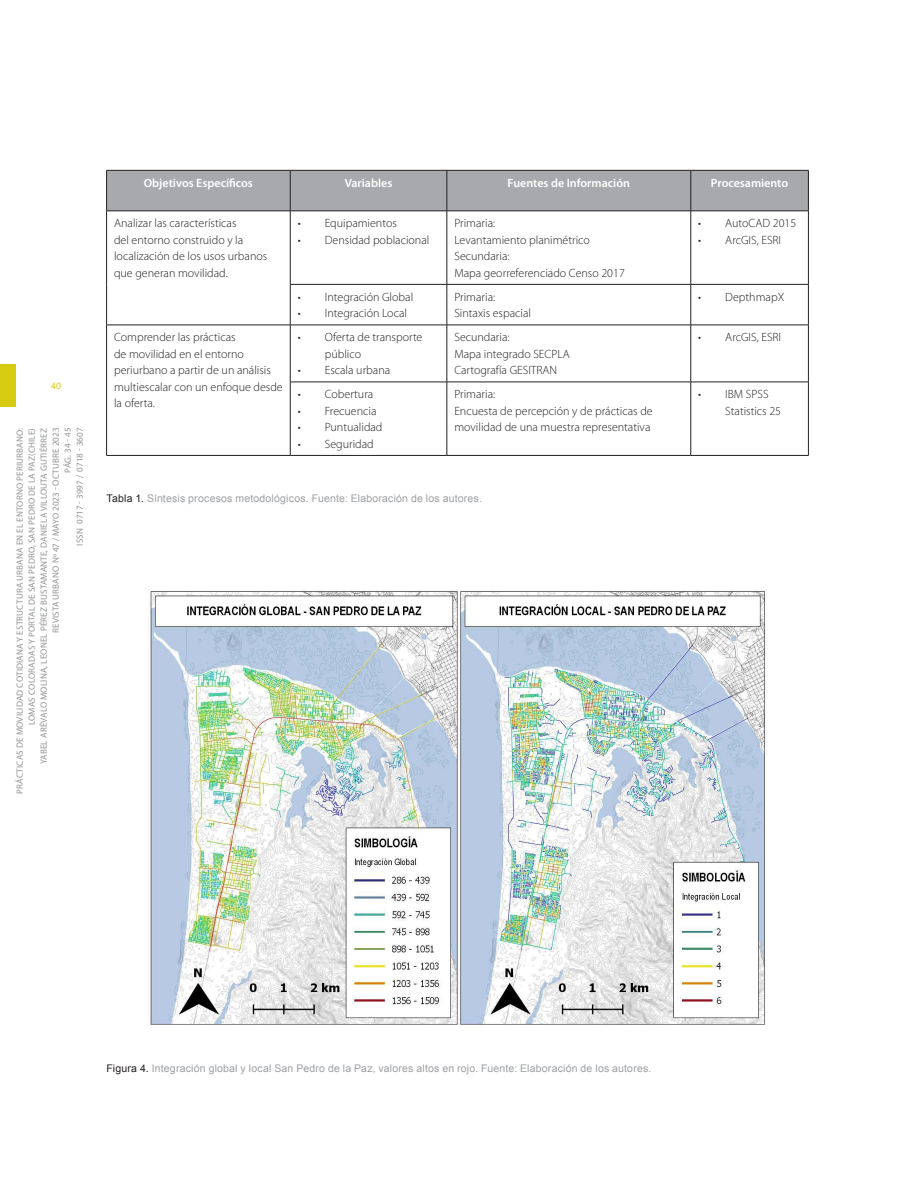
<style>
.page{position:relative;width:915px;height:1191px;background:#fff}
.page>*{position:absolute;margin:0;border:0;box-sizing:border-box;transform-origin:0 0}
._16_cuerpo_tabla{font:300 12px/16.5px "Myriad Pro";color:#231f20}
._15_cuerpo_tablas_ti{font:600 12px "Myriad Pro";color:#fff}
._13_Pie_Foto{font:10.5px "Arial";letter-spacing:.02em;color:#9d9fa2}
.t1{font:9px/12px "Myriad Pro";letter-spacing:.02em;color:#939598;text-align:right}
.t2{font:9px "Arial";color:#d6cb10}
.s1{color:#231f20}
</style>
<div class="page">
<div style="left:0;top:364px;width:16px;height:42px;background:#d6cb10"></div>
<div style="left:107px;top:171px;width:700px;height:40px;background:#a8a9ad"></div>
<hr style="left:106px;top:170px;width:1px;height:41px;background:#231f20">
<hr style="left:106px;top:170px;width:184px;height:1px;background:#231f20">
<hr style="left:290px;top:170px;width:1px;height:41px;background:#231f20">
<hr style="left:290px;top:170px;width:156px;height:1px;background:#231f20">
<hr style="left:446px;top:170px;width:244px;height:1px;background:#231f20">
<hr style="left:690px;top:170px;width:118px;height:1px;background:#231f20">
<hr style="left:446px;top:170px;width:1px;height:41px;background:#231f20">
<hr style="left:690px;top:170px;width:1px;height:41px;background:#231f20">
<hr style="left:807px;top:170px;width:1px;height:41px;background:#231f20">
<hr style="left:106px;top:211px;width:1px;height:73px;background:#231f20">
<hr style="left:106px;top:284px;width:1px;height:41px;background:#231f20">
<hr style="left:106px;top:211px;width:184px;height:1px;background:#231f20">
<hr style="left:290px;top:211px;width:1px;height:73px;background:#231f20">
<hr style="left:290px;top:211px;width:156px;height:1px;background:#231f20">
<hr style="left:446px;top:211px;width:244px;height:1px;background:#231f20">
<hr style="left:690px;top:211px;width:118px;height:1px;background:#231f20">
<hr style="left:446px;top:211px;width:1px;height:73px;background:#231f20">
<hr style="left:690px;top:211px;width:1px;height:73px;background:#231f20">
<hr style="left:807px;top:211px;width:1px;height:73px;background:#231f20">
<hr style="left:290px;top:284px;width:1px;height:41px;background:#231f20">
<hr style="left:290px;top:284px;width:156px;height:1px;background:#231f20">
<hr style="left:446px;top:284px;width:244px;height:1px;background:#231f20">
<hr style="left:690px;top:284px;width:118px;height:1px;background:#231f20">
<hr style="left:446px;top:284px;width:1px;height:41px;background:#231f20">
<hr style="left:690px;top:284px;width:1px;height:41px;background:#231f20">
<hr style="left:807px;top:284px;width:1px;height:41px;background:#231f20">
<hr style="left:106px;top:325px;width:1px;height:57px;background:#231f20">
<hr style="left:106px;top:382px;width:1px;height:73px;background:#231f20">
<hr style="left:106px;top:325px;width:184px;height:1px;background:#231f20">
<hr style="left:106px;top:455px;width:184px;height:1px;background:#231f20">
<hr style="left:290px;top:325px;width:1px;height:57px;background:#231f20">
<hr style="left:290px;top:382px;width:1px;height:73px;background:#231f20">
<hr style="left:290px;top:325px;width:156px;height:1px;background:#231f20">
<hr style="left:446px;top:325px;width:244px;height:1px;background:#231f20">
<hr style="left:690px;top:325px;width:118px;height:1px;background:#231f20">
<hr style="left:446px;top:325px;width:1px;height:57px;background:#231f20">
<hr style="left:690px;top:325px;width:1px;height:57px;background:#231f20">
<hr style="left:807px;top:325px;width:1px;height:57px;background:#231f20">
<hr style="left:446px;top:382px;width:1px;height:73px;background:#231f20">
<hr style="left:690px;top:382px;width:1px;height:73px;background:#231f20">
<hr style="left:807px;top:382px;width:1px;height:73px;background:#231f20">
<hr style="left:290px;top:382px;width:156px;height:1px;background:#231f20">
<hr style="left:446px;top:382px;width:244px;height:1px;background:#231f20">
<hr style="left:690px;top:382px;width:118px;height:1px;background:#231f20">
<hr style="left:290px;top:455px;width:156px;height:1px;background:#231f20">
<hr style="left:446px;top:455px;width:244px;height:1px;background:#231f20">
<hr style="left:690px;top:455px;width:118px;height:1px;background:#231f20">
<img style="left:150px;top:591px;width:615px;height:434px">
<p class="t2" style="left:51px;top:379px;width:12px">40</p>
<p class="t1" style="left:14px;top:794px;width:368px;rotate:-90deg">PRÁCTICAS DE MOVILIDAD COTIDIANA Y ESTRUCTURA URBANA EN EL ENTORNO PERIURBANO:<br>LOMAS COLORADAS Y PORTAL DE SAN PEDRO, SAN PEDRO DE LA PAZ(CHILE)<br>YABEL ARÉVALO MOLINA, LEONEL PÉREZ BUSTAMANTE, DANIELA VILLOUTA GUTIÉRREZ REVISTA URBANO Nº 47 / MAYO 2023 - OCTUBRE 2023<br>PÁG. 34 - 45<br>ISSN 0717 - 3997 / 0718 - 3607</p>
<p class="_15_cuerpo_tablas_ti" style="left:144px;top:175px;width:111px">Objetivos Específicos</p>
<p class="_15_cuerpo_tablas_ti" style="left:344px;top:175px;width:49px">Variables</p>
<p class="_15_cuerpo_tablas_ti" style="left:507px;top:175px;width:124px">Fuentes de Información</p>
<p class="_15_cuerpo_tablas_ti" style="left:710px;top:175px;width:79px">Procesamiento</p>
<p class="_16_cuerpo_tabla" style="left:114px;top:215px;width:155px">Analizar las características<br>del entorno construido y la localización de los usos urbanos que generan movilidad.</p>
<p class="_16_cuerpo_tabla" style="left:297px;top:215px;width:101px">• Equipamientos</p>
<p class="_16_cuerpo_tabla" style="left:698px;top:215px;width:99px">• AutoCAD 2015</p>
<p class="_16_cuerpo_tabla" style="left:698px;top:232px;width:84px">• ArcGIS, ESRI</p>
<p class="_16_cuerpo_tabla" style="left:454px;top:215px;width:137px">Primaria:<br>Levantamiento planimétrico</p>
<p class="_16_cuerpo_tabla" style="left:454px;top:248px;width:172px">Secundaria:<br>Mapa georreferenciado Censo 2017</p>
<p class="_16_cuerpo_tabla" style="left:297px;top:232px;width:133px">• Densidad poblacional</p>
<p class="_16_cuerpo_tabla" style="left:297px;top:289px;width:117px">• Integración Global</p>
<p class="_16_cuerpo_tabla" style="left:297px;top:305px;width:111px">• Integración Local</p>
<p class="_16_cuerpo_tabla" style="left:114px;top:329px;width:170px">Comprender las prácticas<br>de movilidad en el entorno periurbano a partir de un análisis multiescalar con un enfoque desde la oferta.</p>
<p class="_16_cuerpo_tabla" style="left:324px;top:329px;width:99px;text-indent:-27px">• Oferta de transporte público</p>
<p class="_16_cuerpo_tabla" style="left:297px;top:362px;width:94px">• Escala urbana</p>
<p class="_16_cuerpo_tabla" style="left:297px;top:386px;width:77px">• Cobertura</p>
<p class="_16_cuerpo_tabla" style="left:297px;top:403px;width:80px">• Frecuencia</p>
<p class="_16_cuerpo_tabla" style="left:297px;top:419px;width:86px">• Puntualidad</p>
<p class="_16_cuerpo_tabla" style="left:297px;top:436px;width:77px">• Seguridad</p>
<p class="_16_cuerpo_tabla" style="left:454px;top:289px;width:78px">Primaria:<br>Sintaxis espacial</p>
<p class="_16_cuerpo_tabla" style="left:698px;top:289px;width:87px">• DepthmapX</p>
<p class="_16_cuerpo_tabla" style="left:454px;top:329px;width:117px">Secundaria:<br>Mapa integrado SECPLA<br>Cartografía GESITRAN</p>
<p class="_16_cuerpo_tabla" style="left:698px;top:329px;width:84px">• ArcGIS, ESRI</p>
<p class="_16_cuerpo_tabla" style="left:454px;top:386px;width:200px">Primaria:<br>Encuesta de percepción y de prácticas de movilidad de una muestra representativa</p>
<p class="_16_cuerpo_tabla" style="left:725px;top:386px;width:57px;text-indent:-27px">• IBM SPSS<br>Statistics 25</p>
<p class="_13_Pie_Foto" style="left:106px;top:491px;width:377px"><span class="s1">Tabla 1.</span> Síntesis procesos metodológicos. Fuente: Elaboración de los autores.</p>
<p class="_13_Pie_Foto" style="left:106px;top:1061px;width:546px"><span class="s1">Figura 4.</span> Integración global y local San Pedro de la Paz, valores altos en rojo. Fuente: Elaboración de los autores.</p>
</div>
